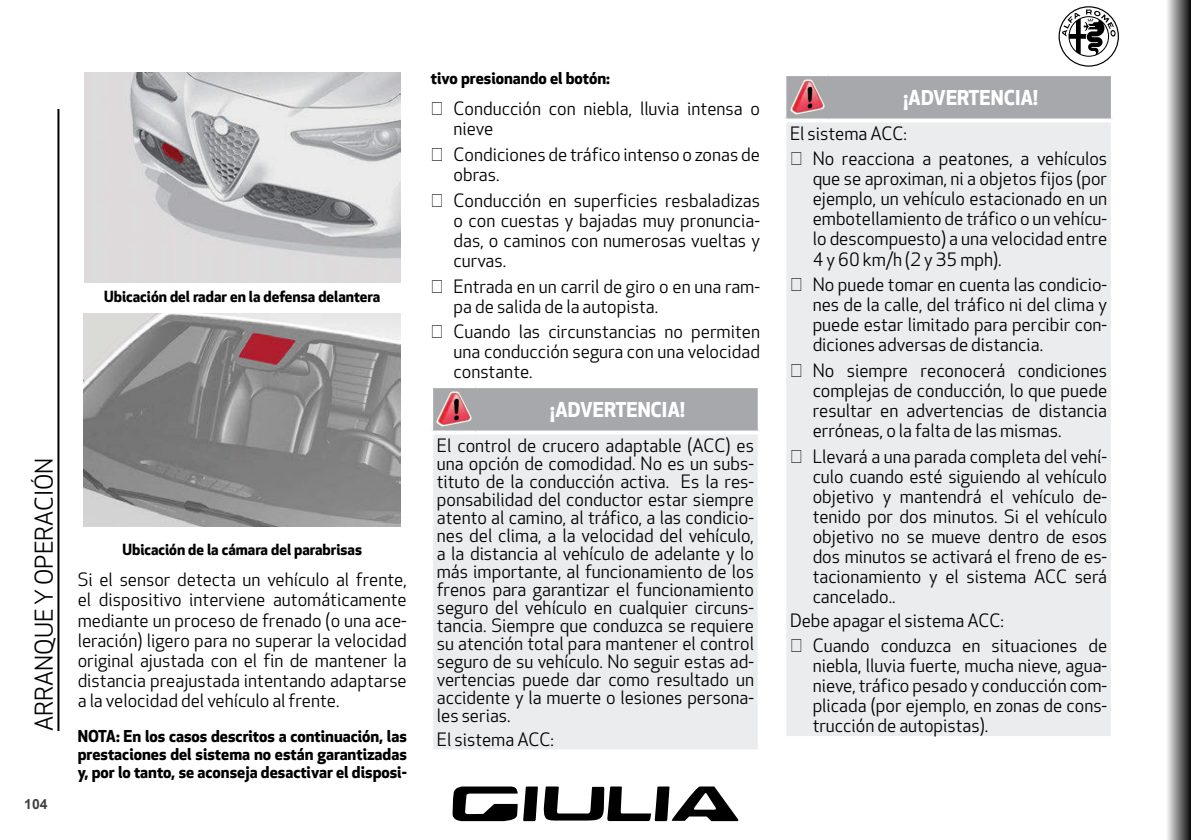
<style>
.page{position:relative;width:1191px;height:840px;background:#fff}
.page>*{position:absolute;margin:0;border:0;box-sizing:border-box;transform-origin:0 0}
.t1{font:24px "Apex New";color:#000}
.Adver_Preca_Título{font:700 20px "Apex New";color:#fff}
.Adver_Preca_Texto{font:18px/20px "Apex New";color:#000;text-align:justify}
._4_Normal{font:18px/20px "Apex New";color:#000;text-align:justify}
._6_NOTA{font:700 16px/18px "Apex New";color:#000;text-align:justify}
._7_Pie_de_fot{font:700 15px "Apex New";color:#000}
.t2{font:700 14px "Arial";color:#414143}
</style>
<div class="page">
<svg style="left:1167px;top:0;width:24px;height:839px;background:#7d7d7d"></svg>
<svg style="left:452px;top:786px;width:287px;height:34px"></svg>
<hr style="left:57px;top:109px;width:2px;height:621px;background:#000">
<svg style="left:1058px;top:6px;width:61px;height:61px"></svg>
<img style="left:84px;top:72px;width:316px;height:211px">
<img style="left:84px;top:314px;width:317px;height:212px">
<div style="left:433px;top:388px;width:324px;height:42px;background:#a7a8ac"></div>
<div style="left:431px;top:432px;width:328px;height:319px;background:#ebeced"></div>
<svg style="left:757px;top:434px;width:2px;height:315px"></svg>
<svg style="left:757px;top:388px;width:1px;height:42px"></svg>
<svg style="left:431px;top:430px;width:44px;height:4px"></svg>
<hr style="left:429px;top:434px;width:4px;height:315px;background:#fff">
<svg style="left:475px;top:430px;width:285px;height:4px"></svg>
<hr style="left:429px;top:749px;width:46px;height:4px;background:#fff">
<hr style="left:475px;top:749px;width:286px;height:4px;background:#fff">
<img style="left:437px;top:391px;width:34px;height:35px">
<div style="left:786px;top:76px;width:324px;height:42px;background:#a7a8ac"></div>
<div style="left:784px;top:120px;width:328px;height:617px;background:#ebeced"></div>
<svg style="left:1111px;top:122px;width:1px;height:613px"></svg>
<svg style="left:1110px;top:76px;width:1px;height:42px"></svg>
<svg style="left:784px;top:118px;width:44px;height:4px"></svg>
<hr style="left:782px;top:122px;width:4px;height:613px;background:#fff">
<svg style="left:828px;top:118px;width:285px;height:4px"></svg>
<svg style="left:784px;top:735px;width:44px;height:2px"></svg>
<svg style="left:828px;top:735px;width:284px;height:2px"></svg>
<img style="left:790px;top:80px;width:34px;height:35px">
<p class="_7_Pie_de_fot" style="left:104px;top:288px;width:277px">Ubicación del radar en la defensa delantera</p>
<h1 class="t1" style="left:31px;top:730px;width:274px;rotate:-90deg">ARRANQUE Y OPERACIÓN</h1>
<p class="t2" style="left:24px;top:794px;width:25px">104</p>
<p class="_7_Pie_de_fot" style="left:122px;top:540px;width:241px">Ubicación de la cámara del parabrisas</p>
<p class="_4_Normal" style="left:78px;top:570px;width:331px">Si el sensor detecta un vehículo al frente, el dispositivo interviene automáticamente mediante un proceso de frenado (o una ace&shy;leración) ligero para no superar la velocidad original ajustada con el fin de mantener la distancia preajustada intentando adaptarse a la velocidad del vehículo al frente.</p>
<p class="_6_NOTA" style="left:78px;top:726px;width:331px">NOTA: En los casos descritos a continuación, las prestaciones del sistema no están garantizadas y, por lo tanto, se aconseja desactivar el disposi-</p>
<p class="_6_NOTA" style="left:431px;top:70px;width:181px">tivo presionando el botón:</p>
<p class="Adver_Preca_Texto" style="left:453px;top:99px;width:308px">Conducción con niebla, lluvia intensa o nieve</p>
<p class="Adver_Preca_Texto" style="left:453px;top:145px;width:308px">Condiciones de tráfico intenso o zonas de obras.</p>
<p class="Adver_Preca_Texto" style="left:453px;top:191px;width:308px">Conducción en superficies resbaladizas o con cuestas y bajadas muy pronuncia&shy;das, o caminos con numerosas vueltas y curvas.</p>
<p class="Adver_Preca_Texto" style="left:453px;top:276px;width:308px">Entrada en un carril de giro o en una ram&shy;pa de salida de la autopista.</p>
<p class="Adver_Preca_Texto" style="left:453px;top:322px;width:308px">Cuando las circunstancias no permiten una conducción segura con una velocidad constante.</p>
<p class="Adver_Preca_Título" style="left:550px;top:397px;width:136px">¡ADVERTENCIA!</p>
<p class="Adver_Preca_Texto" style="left:437px;top:436px;width:319px;line-height:18px">El control de crucero adaptable (ACC) es una opción de comodidad. No es un subs&shy;tituto de la conducción activa. Es la res&shy;ponsabilidad del conductor estar siempre atento al camino, al tráfico, a las condicio&shy;nes del clima, a la velocidad del vehículo, a la distancia al vehículo de adelante y lo más importante, al funcionamiento de los frenos para garantizar el funcionamiento seguro del vehículo en cualquier circuns&shy;tancia. Siempre que conduzca se requiere su atención total para mantener el control seguro de su vehículo. No seguir estas ad&shy;vertencias puede dar como resultado un accidente y la muerte o lesiones persona&shy;les serias.</p>
<p class="Adver_Preca_Texto" style="left:437px;top:729px;width:118px">El sistema ACC:</p>
<p class="Adver_Preca_Título" style="left:903px;top:86px;width:136px">¡ADVERTENCIA!</p>
<p class="Adver_Preca_Texto" style="left:790px;top:124px;width:118px">El sistema ACC:</p>
<p class="Adver_Preca_Texto" style="left:812px;top:149px;width:296px">No reacciona a peatones, a vehículos que se aproximan, ni a objetos fijos (por ejemplo, un vehículo estacionado en un embotellamiento de tráfico o un vehícu&shy;lo descompuesto) a una velocidad entre 4 y 60 km/h (2 y 35 mph).</p>
<p class="Adver_Preca_Texto" style="left:812px;top:275px;width:296px">No puede tomar en cuenta las condicio&shy;nes de la calle, del tráfico ni del clima y puede estar limitado para percibir con&shy;diciones adversas de distancia.</p>
<p class="Adver_Preca_Texto" style="left:812px;top:361px;width:296px">No siempre reconocerá condiciones complejas de conducción, lo que puede resultar en advertencias de distancia erróneas, o la falta de las mismas.</p>
<p class="Adver_Preca_Texto" style="left:812px;top:446px;width:296px">Llevará a una parada completa del vehí&shy;culo cuando esté siguiendo al vehículo objetivo y mantendrá el vehículo de&shy;tenido por dos minutos. Si el vehículo objetivo no se mueve dentro de esos dos minutos se activará el freno de es&shy;tacionamiento y el sistema ACC será cancelado..</p>
<p class="Adver_Preca_Texto" style="left:790px;top:610px;width:215px">Debe apagar el sistema ACC:</p>
<p class="Adver_Preca_Texto" style="left:812px;top:636px;width:296px">Cuando conduzca en situaciones de niebla, lluvia fuerte, mucha nieve, agua&shy;nieve, tráfico pesado y conducción com&shy;plicada (por ejemplo, en zonas de cons&shy;trucción de autopistas).</p>
</div>
